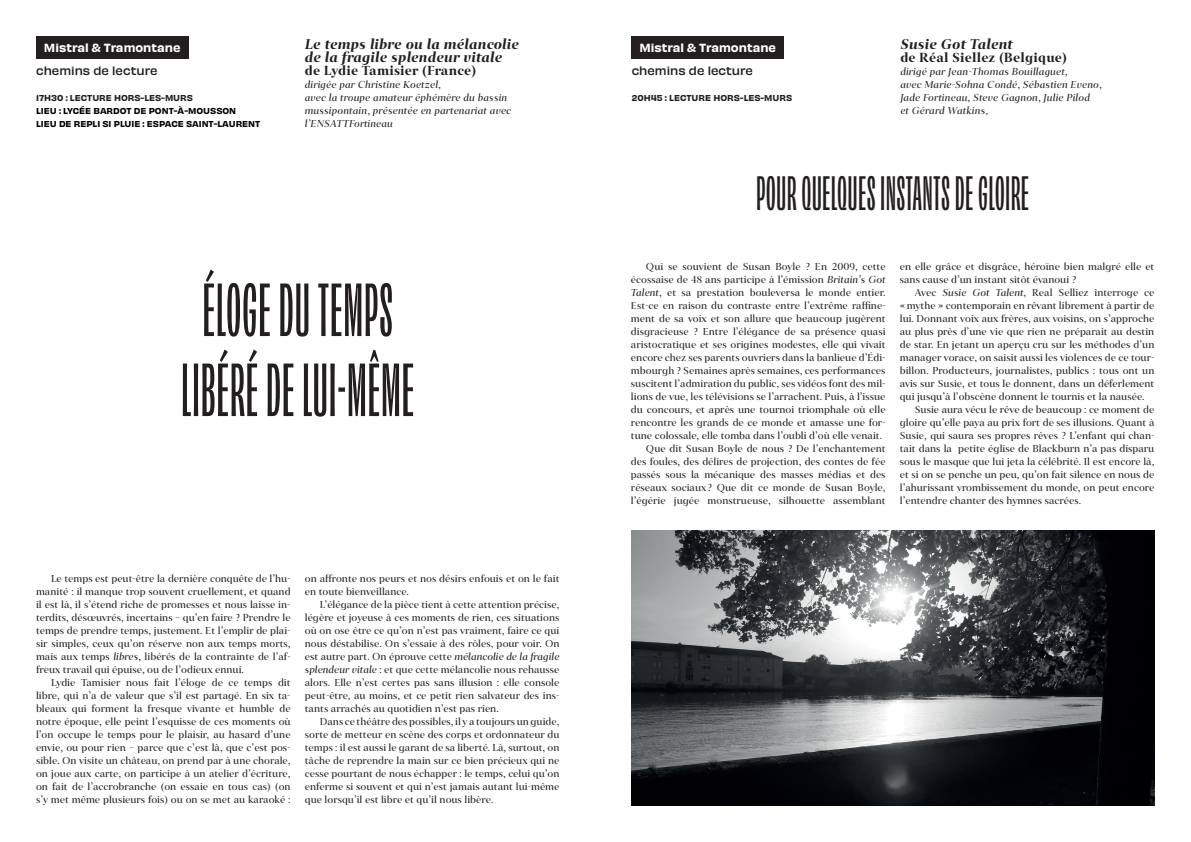
<style>
.page{position:relative;width:1191px;height:842px;background:#fff}
.page>*{position:absolute;margin:0;border:0;box-sizing:border-box;transform-origin:0 0}
.t1{font:70px/80px "Obviously Comp Semi";letter-spacing:.02em;color:#231f20;text-align:center}
.t2{font:45px "Obviously Comp Semi";letter-spacing:.02em;color:#231f20}
.t3{font:italic 700 14px/13px "Carot Display";letter-spacing:.01em;color:#231f20}
.t4{font:700 13px "Carot Display";letter-spacing:.01em;color:#231f20}
.t5{font:11px "Obviously Semi";color:#fff}
.t6{font:500 11px "Obviously";color:#231f20}
.t7{font:10px/13px "Carot Display";color:#231f20;text-align:justify}
.t8{font:italic 10px/13px "Carot Display";letter-spacing:.01em;color:#231f20}
.t9{font:8px/13px "Obviously Semi";color:#000001}
.t10{font:8px "Obviously Semi";color:#231f20}
.s1{font-style:italic}
</style>
<div class="page">
<div style="left:36px;top:36px;width:153px;height:23px;background:#231f20"></div>
<div style="left:631px;top:36px;width:153px;height:23px;background:#231f20"></div>
<img style="left:631px;top:530px;width:524px;height:276px">
<h3 class="t3" style="left:305px;top:38px;width:216px">Le temps libre ou la mélancolie de la fragile splendeur vitale</h3>
<h3 class="t4" style="left:305px;top:63px;width:173px">de Lydie Tamisier (France)</h3>
<p class="t8" style="left:305px;top:78px;width:208px">dirigée par Christine Koetzel,<br>avec la troupe amateur éphémère du bassin mussipontain, présentée en partenariat avec l’ENSATTFortineau</p>
<p class="t5" style="left:44px;top:39px;width:138px">Mistral &amp; Tramontane</p>
<p class="t5" style="left:639px;top:39px;width:138px">Mistral &amp; Tramontane</p>
<p class="t6" style="left:36px;top:62px;width:123px">chemins de lecture</p>
<p class="t6" style="left:631px;top:62px;width:123px">chemins de lecture</p>
<p class="t10" style="left:36px;top:91px;width:158px">17H30 : LECTURE HORS-LES-MURS</p>
<p class="t9" style="left:36px;top:104px;width:226px">LIEU : LYCÉE BARDOT DE PONT-À-MOUSSON<br>LIEU DE REPLI SI PLUIE : ESPACE SAINT-LAURENT</p>
<p class="t10" style="left:631px;top:91px;width:162px">20H45 : LECTURE HORS-LES-MURS</p>
<h3 class="t3" style="left:900px;top:38px;width:114px">Susie Got Talent</h3>
<h3 class="t4" style="left:900px;top:50px;width:168px">de Réal Siellez (Belgique)</h3>
<p class="t8" style="left:900px;top:65px;width:203px">dirigé par Jean-Thomas Bouillaguet,<br>avec Marie-Sohna Condé, Sébastien Eveno, Jade Fortineau, Steve Gagnon, Julie Pilod<br>et Gérard Watkins,</p>
<h1 class="t1" style="left:181px;top:264px;width:234px">ÉLOGE DU TEMPS<br>LIBÉRÉ DE LUI-MÊME</h1>
<p class="t7" style="left:36px;top:573px;width:256px;text-indent:15px">Le temps est peut-être la dernière conquête de l’hu&shy;manité : il manque trop souvent cruellement, et quand il est là, il s’étend riche de promesses et nous laisse in&shy;terdits, désœuvrés, incertains – qu’en faire ? Prendre le temps de prendre temps, justement. Et l’emplir de plai&shy;sir simples, ceux qu’on réserve non aux temps morts, mais aux temps <span class="s1">libres</span>, libérés de la contrainte de l’af&shy;freux travail qui épuise, ou de l’odieux ennui.</p>
<p class="t7" style="left:36px;top:677px;width:256px;text-indent:15px">Lydie Tamisier nous fait l’éloge de ce temps dit libre, qui n’a de valeur que s’il est partagé. En six ta&shy;bleaux qui forment la fresque vivante et humble de notre époque, elle peint l’esquisse de ces moments où l’on occupe le temps pour le plaisir, au hasard d’une envie, ou pour rien – parce que c’est là, que c’est pos&shy;sible. On visite un château, on prend par à une chorale, on joue aux carte, on participe à un atelier d’écriture, on fait de l’accrobranche (on essaie en tous cas) (on s’y met même plusieurs fois) ou on se met au karaoké :</p>
<p class="t7" style="left:305px;top:573px;width:256px">on affronte nos peurs et nos désirs enfouis et on le fait en toute bienveillance.</p>
<p class="t7" style="left:305px;top:599px;width:256px;text-indent:15px">L’élégance de la pièce tient à cette attention précise, légère et joyeuse à ces moments de rien, ces situations où on ose être ce qu’on n’est pas vraiment, faire ce qui nous déstabilise. On s’essaie à des rôles, pour voir. On est autre part. On éprouve cette <span class="s1">mélancolie de la fragile splendeur vitale</span> : et que cette mélancolie nous rehausse alors. Elle n’est certes pas sans illusion : elle console peut-être, au moins, et ce petit rien salvateur des ins&shy;tants arrachés au quotidien n’est pas rien.</p>
<p class="t7" style="left:305px;top:716px;width:256px;text-indent:15px">Dans ce théâtre des possibles, il y a toujours un guide, sorte de metteur en scène des corps et ordonnateur du temps : il est aussi le garant de sa liberté. Là, surtout, on tâche de reprendre la main sur ce bien précieux qui ne cesse pourtant de nous échapper : le temps, celui qu’on enferme si souvent et qui n’est jamais autant lui-même que lorsqu’il est libre et qu’il nous libère.</p>
<h2 class="t2" style="left:756px;top:163px;width:274px">POUR QUELQUES INSTANTS DE GLOIRE</h2>
<p class="t7" style="left:646px;top:261px;width:241px">Qui se souvient de Susan Boyle ? En 2009, cette</p>
<p class="t7" style="left:631px;top:274px;width:256px">écossaise de 48 ans participe à l’émission <span class="s1">Britain’s Got</span></p>
<p class="t7" style="left:631px;top:287px;width:256px"><span class="s1">Talent</span>, et sa prestation bouleversa le monde entier.</p>
<p class="t7" style="left:631px;top:300px;width:256px">Est-ce en raison du contraste entre l’extrême raffine-</p>
<p class="t7" style="left:631px;top:313px;width:256px">ment de sa voix et son allure que beaucoup jugèrent</p>
<p class="t7" style="left:631px;top:326px;width:256px">disgracieuse ? Entre l’élégance de sa présence quasi</p>
<p class="t7" style="left:631px;top:339px;width:256px">aristocratique et ses origines modestes, elle qui vivait</p>
<p class="t7" style="left:631px;top:352px;width:256px">encore chez ses parents ouvriers dans la banlieue d’Édi-</p>
<p class="t7" style="left:631px;top:365px;width:256px">mbourgh ? Semaines après semaines, ces performances</p>
<p class="t7" style="left:631px;top:378px;width:256px">suscitent l’admiration du public, ses vidéos font des mil-</p>
<p class="t7" style="left:631px;top:391px;width:256px">lions de vue, les télévisions se l’arrachent. Puis, à l’issue</p>
<p class="t7" style="left:631px;top:404px;width:256px">du concours, et après une tournoi triomphale où elle</p>
<p class="t7" style="left:631px;top:417px;width:256px">rencontre les grands de ce monde et amasse une for-</p>
<p class="t7" style="left:631px;top:430px;width:253px">tune colossale, elle tomba dans l’oubli d’où elle venait.</p>
<p class="t7" style="left:646px;top:443px;width:241px">Que dit Susan Boyle de nous ? De l’enchantement</p>
<p class="t7" style="left:631px;top:456px;width:256px">des foules, des délires de projection, des contes de fée</p>
<p class="t7" style="left:631px;top:469px;width:256px">passés sous la mécanique des masses médias et des</p>
<p class="t7" style="left:631px;top:482px;width:256px">réseaux sociaux? Que dit ce monde de Susan Boyle,</p>
<p class="t7" style="left:631px;top:495px;width:256px">l’égérie jugée monstrueuse, silhouette assemblant</p>
<p class="t7" style="left:899px;top:261px;width:256px">en elle grâce et disgrâce, héroïne bien malgré elle et sans cause d’un instant sitôt évanoui ?</p>
<p class="t7" style="left:914px;top:287px;width:241px">Avec <span class="s1">Susie Got Talent</span>, Real Selliez interroge ce</p>
<p class="t7" style="left:899px;top:300px;width:256px">«mythe » contemporain en rêvant librement à partir de</p>
<p class="t7" style="left:899px;top:313px;width:256px">lui. Donnant voix aux frères, aux voisins, on s’approche</p>
<p class="t7" style="left:899px;top:326px;width:256px">au plus près d’une vie que rien ne préparait au destin</p>
<p class="t7" style="left:899px;top:339px;width:256px">de star. En jetant un aperçu cru sur les méthodes d’un</p>
<p class="t7" style="left:899px;top:352px;width:256px">manager vorace, on saisit aussi les violences de ce tour-</p>
<p class="t7" style="left:899px;top:365px;width:256px">billon. Producteurs, journalistes, publics : tous ont un</p>
<p class="t7" style="left:899px;top:378px;width:256px">avis sur Susie, et tous le donnent, dans un déferlement</p>
<p class="t7" style="left:899px;top:391px;width:246px">qui jusqu’à l’obscène donnent le tournis et la nausée.</p>
<p class="t7" style="left:914px;top:404px;width:241px">Susie aura vécu le rêve de beaucoup : ce moment de</p>
<p class="t7" style="left:899px;top:417px;width:256px">gloire qu’elle paya au prix fort de ses illusions. Quant à</p>
<p class="t7" style="left:899px;top:430px;width:256px">Susie, qui saura ses propres rêves ? L’enfant qui chan-</p>
<p class="t7" style="left:899px;top:443px;width:256px">tait dans la petite église de Blackburn n’a pas disparu</p>
<p class="t7" style="left:899px;top:456px;width:256px">sous le masque que lui jeta la célébrité. Il est encore là,</p>
<p class="t7" style="left:899px;top:469px;width:256px">et si on se penche un peu, qu’on fait silence en nous de</p>
<p class="t7" style="left:899px;top:482px;width:256px">l’ahurissant vrombissement du monde, on peut encore</p>
<p class="t7" style="left:899px;top:495px;width:183px">l’entendre chanter des hymnes sacrées.</p>
</div>
